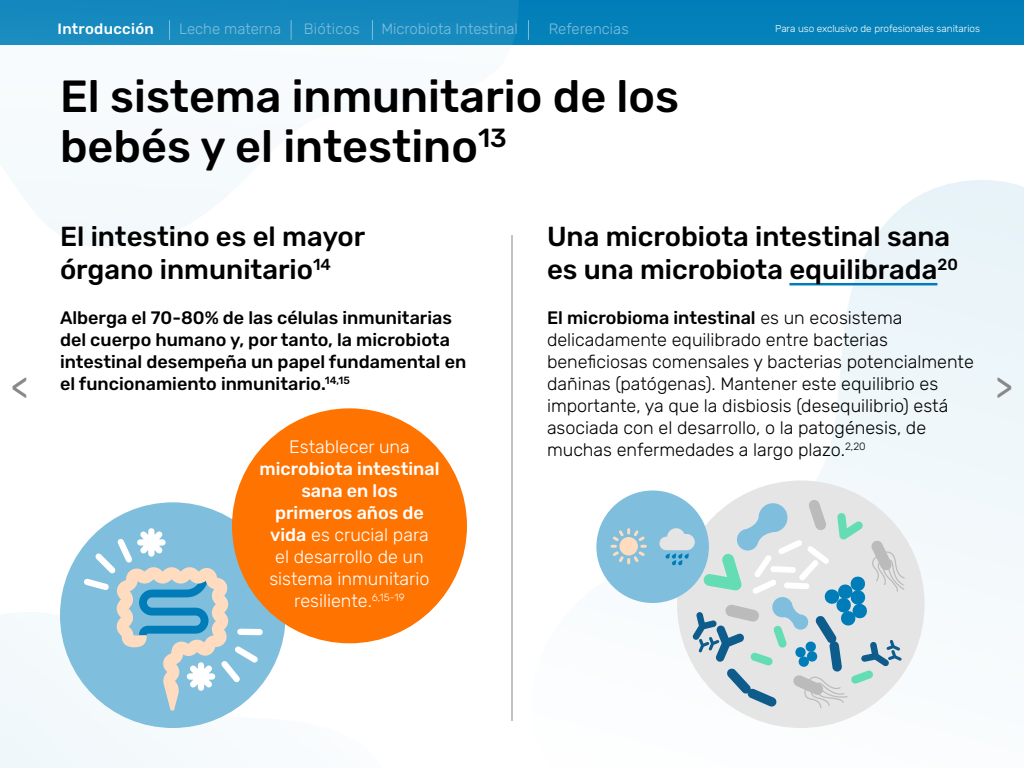
<style>
.page{position:relative;width:1024px;height:768px;background:#fff}
.page>*{position:absolute;margin:0;border:0;box-sizing:border-box;transform-origin:0 0}
.t1{font:500 45px/50px "Rubik";color:#000}
.t2{font:35px "Rubik";color:#888}
.Subhead{font:500 27.5px/33px "Rubik";color:#000}
.Copy{font:300 18px/22px "Rubik";color:#000}
.Copy-2{font:500 18px/22px "Rubik";color:#000}
.Copy-3{font:300 18px/22px "Rubik";color:#fff;text-align:center}
.t3{font:300 15px "Rubik";color:#7fbedc}
.t4{font:500 15px "Rubik";letter-spacing:.02em;color:#fff}
.t5{font:300 15px "Rubik";letter-spacing:.02em;color:#7fbedc}
.t6{font:300 10px "Rubik";letter-spacing:-.01em;color:#fff}
.s1{font-weight:500}
</style>
<div class="page">
<svg style="left:597px;top:180px;width:427px;height:548px"></svg>
<svg style="left:12px;top:179px;width:500px;height:69px"></svg>
<svg style="left:0;top:601px;width:435px;height:167px"></svg>
<div style="left:0;top:0;width:1024px;height:45px;background:#0480b9"></div>
<hr style="left:789px;top:283px;width:148px;height:2px;background:#007db9">
<hr style="left:512px;top:235px;width:1px;height:486px;background:#888">
<div style="left:60px;top:502px;width:226px;height:226px;background:#7fbedc;border-radius:50%"></div>
<svg style="left:166px;top:694px;width:13px;height:16px"></svg>
<svg style="left:79px;top:525px;width:187px;height:169px"></svg>
<div style="left:677px;top:480px;width:248px;height:248px;background:#e5e5e5;border-radius:50%"></div>
<div style="left:596px;top:490px;width:113px;height:113px;background:#7fbedc;border-radius:50%"></div>
<svg style="left:611px;top:528px;width:36px;height:36px"></svg>
<svg style="left:659px;top:499px;width:246px;height:209px"></svg>
<div style="left:232px;top:408px;width:235px;height:235px;background:#ff7300;border-radius:50%"></div>
<div style="left:0;top:0;width:518px;height:45px;background:#1689be"></div>
<svg style="left:528px;top:20px;width:1px;height:20px"></svg>
<p class="t4" style="left:58px;top:20px;width:98px">Introducción</p>
<p class="t3" style="left:179px;top:20px;width:103px">Leche materna</p>
<p class="t5" style="left:304px;top:20px;width:58px">Bióticos</p>
<p class="t3" style="left:381px;top:20px;width:138px">Microbiota Intestinal</p>
<p class="t3" style="left:549px;top:20px;width:81px">Referencias</p>
<p class="t1" style="left:60px;top:73px;width:621px">El sistema inmunitario de los bebés y el intestino<sup>13</sup></p>
<p class="t6" style="left:775px;top:23px;width:206px">Para uso exclusivo de profesionales sanitarios</p>
<p class="Subhead" style="left:60px;top:221px;width:307px">El intestino es el mayor órgano inmunitario<sup>14</sup></p>
<p class="Copy-2" style="left:60px;top:308px;width:408px">Alberga el 70-80% de las células inmunitarias del cuerpo humano y, por tanto, la microbiota intestinal desempeña un papel fundamental en el funcionamiento inmunitario.<sup>14,15</sup></p>
<p class="Subhead" style="left:547px;top:221px;width:412px">Una microbiota intestinal sana es una microbiota equilibrada<sup>20</sup></p>
<p class="Copy" style="left:547px;top:308px;width:428px"><span class="s1">El microbioma intestinal</span> es un ecosistema delicadamente equilibrado entre bacterias beneficiosas comensales y bacterias potencialmente dañinas (patógenas). Mantener este equilibrio es importante, ya que la disbiosis (desequilibrio) está asociada con el desarrollo, o la patogénesis, de muchas enfermedades a largo plazo.<sup>2,20</sup></p>
<h2 class="t2" style="left:11px;top:368px;width:19px">&lt;</h2>
<h2 class="t2" style="left:995px;top:368px;width:19px">&gt;</h2>
<p class="Copy-3" style="left:259px;top:436px;width:182px">Establecer una <span class="s1">microbiota intestinal sana en los<br>primeros años de vida</span> es crucial para<br>el desarrollo de un sistema inmunitario resiliente.<sup>6,15-19</sup></p>
</div>
